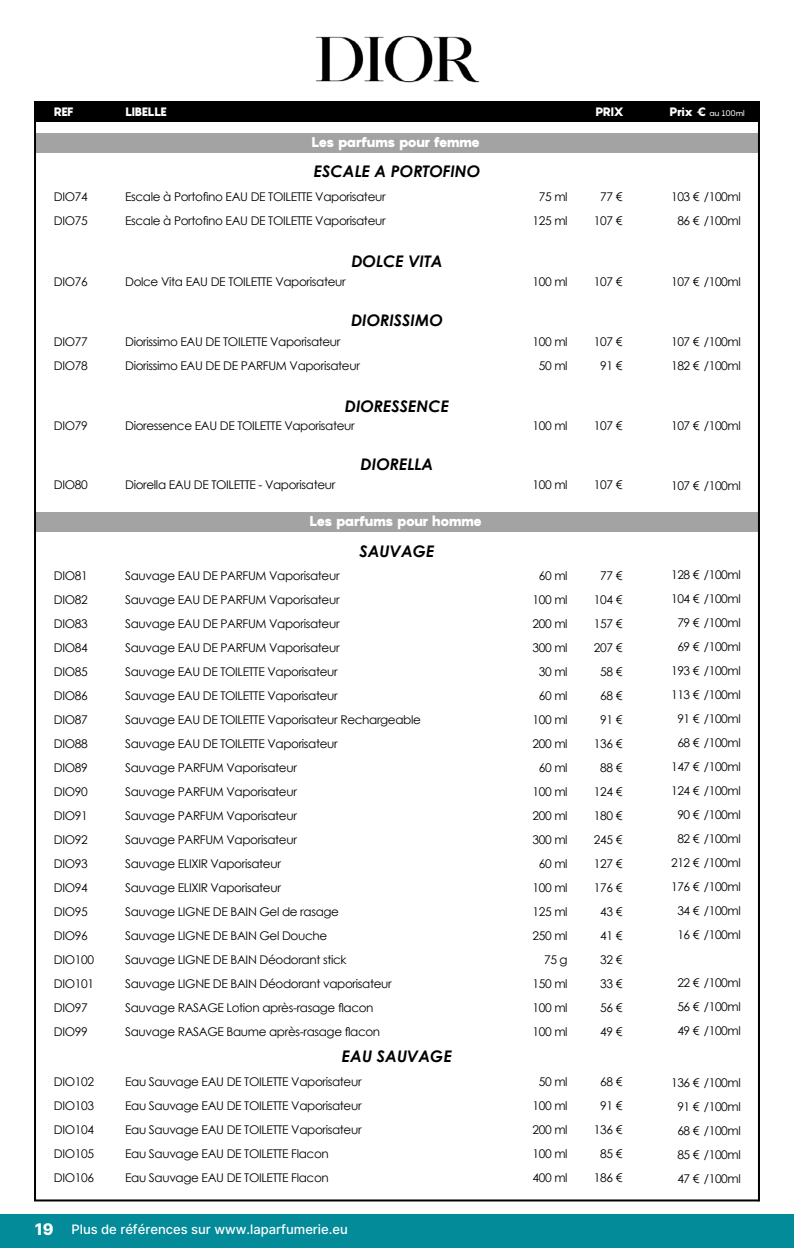
<style>
.page{position:relative;width:794px;height:1248px;background:#fff}
.page>*{position:absolute;margin:0;border:0;box-sizing:border-box;transform-origin:0 0}
.t1{font:italic 700 16px "Century Gothic";color:#000}
.t2{font:900 14px "Pangram";letter-spacing:-.1em;color:#fff}
.t3{font:13px "Inter";color:#fff}
.t4{font:12px/24px "Century Gothic";letter-spacing:-.03em;color:#000;text-align:center}
.t5{font:900 12px "Pangram";letter-spacing:-.06em;color:#fff}
.t6{font:900 12px "Pangram";letter-spacing:-.08em;color:#fff}
.t7{font:8px "Pangram";letter-spacing:-.035em;color:#fff}
.s1{font-size:16px}
.s2{font-weight:900;font-size:12px}
</style>
<div class="page">
<div style="left:0;top:1213px;width:794px;height:34px;background:#048b9a"></div>
<div style="left:36px;top:133px;width:722px;height:20px;background:#a3a3a3"></div>
<div style="left:36px;top:512px;width:722px;height:19px;background:#a3a3a3"></div>
<img style="left:316px;top:35px;width:164px;height:48px">
<div style="left:34px;top:101px;width:726px;height:21px;background:#000"></div>
<hr style="left:34px;top:105px;width:2px;height:1096px;background:#000">
<hr style="left:758px;top:105px;width:2px;height:1096px;background:#000">
<hr style="left:36px;top:1199px;width:723px;height:2px;background:#000">
<p class="t5" style="left:54px;top:104px;width:21px">REF</p>
<p class="t6" style="left:125px;top:104px;width:43px">LIBELLE</p>
<p class="t5" style="left:595px;top:104px;width:30px">PRIX</p>
<p class="t2" style="left:311px;top:133px;width:171px">Les parfums pour femme</p>
<h1 class="t1" style="left:314px;top:159px;width:168px">ESCALE A PORTOFINO</h1>
<p class="t4" style="left:54px;top:184px;width:35px;text-align:left">DIO74<br>DIO75</p>
<p class="t4" style="left:125px;top:184px;width:262px;text-align:left">Escale à Portofino EAU DE TOILETTE Vaporisateur<br>Escale à Portofino EAU DE TOILETTE Vaporisateur</p>
<p class="t4" style="left:532px;top:184px;width:37px">75 ml<br>125 ml</p>
<p class="t4" style="left:594px;top:184px;width:30px">77 €<br>107 €</p>
<h1 class="t1" style="left:351px;top:248px;width:93px">DOLCE VITA</h1>
<p class="t4" style="left:54px;top:269px;width:35px">DIO76</p>
<p class="t4" style="left:125px;top:269px;width:222px">Dolce Vita EAU DE TOILETTE Vaporisateur</p>
<p class="t4" style="left:532px;top:269px;width:37px">100 ml</p>
<p class="t4" style="left:594px;top:269px;width:30px">107 €</p>
<h1 class="t1" style="left:351px;top:308px;width:93px">DIORISSIMO</h1>
<p class="t4" style="left:54px;top:330px;width:35px;text-align:left">DIO77<br>DIO78</p>
<p class="t4" style="left:125px;top:330px;width:236px;text-align:left">Diorissimo EAU DE TOILETTE Vaporisateur<br>Diorissimo EAU DE DE PARFUM Vaporisateur</p>
<p class="t4" style="left:532px;top:330px;width:37px">100 ml<br>50 ml</p>
<p class="t4" style="left:594px;top:330px;width:30px">107 €<br>91 €</p>
<h1 class="t1" style="left:345px;top:394px;width:106px">DIORESSENCE</h1>
<p class="t4" style="left:54px;top:414px;width:35px">DIO79</p>
<p class="t4" style="left:125px;top:414px;width:231px">Dioressence EAU DE TOILETTE Vaporisateur</p>
<p class="t4" style="left:532px;top:414px;width:37px">100 ml</p>
<p class="t4" style="left:594px;top:414px;width:30px">107 €</p>
<h1 class="t1" style="left:361px;top:452px;width:74px">DIORELLA</h1>
<p class="t4" style="left:54px;top:472px;width:35px">DIO80</p>
<p class="t4" style="left:125px;top:472px;width:212px">Diorella EAU DE TOILETTE - Vaporisateur</p>
<p class="t4" style="left:532px;top:472px;width:37px">100 ml</p>
<p class="t4" style="left:594px;top:472px;width:30px">107 €</p>
<p class="t2" style="left:309px;top:511px;width:175px">Les parfums pour homme</p>
<p class="t4" style="left:54px;top:563px;width:42px;text-align:left">DIO81<br>DIO82<br>DIO83<br>DIO84<br>DIO85<br>DIO86<br>DIO87<br>DIO88<br>DIO89<br>DIO90<br>DIO91<br>DIO92<br>DIO93<br>DIO94<br>DIO95<br>DIO96<br>DIO100<br>DIO101<br>DIO97<br>DIO99</p>
<p class="t4" style="left:54px;top:1069px;width:42px;text-align:justify">DIO102<br>DIO103<br>DIO104<br>DIO105<br>DIO106</p>
<h1 class="t1" style="left:359px;top:538px;width:77px">SAUVAGE</h1>
<p class="t4" style="left:125px;top:563px;width:297px;text-align:left">Sauvage EAU DE PARFUM Vaporisateur<br>Sauvage EAU DE PARFUM Vaporisateur<br>Sauvage EAU DE PARFUM Vaporisateur<br>Sauvage EAU DE PARFUM Vaporisateur<br>Sauvage EAU DE TOILETTE Vaporisateur<br>Sauvage EAU DE TOILETTE Vaporisateur<br>Sauvage EAU DE TOILETTE Vaporisateur Rechargeable Sauvage EAU DE TOILETTE Vaporisateur<br>Sauvage PARFUM Vaporisateur<br>Sauvage PARFUM Vaporisateur<br>Sauvage PARFUM Vaporisateur<br>Sauvage PARFUM Vaporisateur<br>Sauvage ELIXIR Vaporisateur<br>Sauvage ELIXIR Vaporisateur<br>Sauvage LIGNE DE BAIN Gel de rasage<br>Sauvage LIGNE DE BAIN Gel Douche<br>Sauvage LIGNE DE BAIN Déodorant stick<br>Sauvage LIGNE DE BAIN Déodorant vaporisateur Sauvage RASAGE Lotion après-rasage flacon Sauvage RASAGE Baume après-rasage flacon</p>
<p class="t4" style="left:125px;top:1069px;width:238px;text-align:left">Eau Sauvage EAU DE TOILETTE Vaporisateur Eau Sauvage EAU DE TOILETTE Vaporisateur Eau Sauvage EAU DE TOILETTE Vaporisateur Eau Sauvage EAU DE TOILETTE Flacon<br>Eau Sauvage EAU DE TOILETTE Flacon</p>
<h1 class="t1" style="left:342px;top:1044px;width:112px">EAU SAUVAGE</h1>
<p class="t3" style="left:35px;top:1219px;width:315px"><span class="s1">19</span> Plus de références sur www.laparfumerie.eu</p>
<p class="t4" style="left:532px;top:563px;width:37px;text-align:right">60 ml<br>100 ml<br>200 ml<br>300 ml<br>30 ml<br>60 ml<br>100 ml<br>200 ml<br>60 ml<br>100 ml<br>200 ml<br>300 ml<br>60 ml<br>100 ml<br>125 ml<br>250 ml<br>75 g<br>150 ml<br>100 ml<br>100 ml</p>
<p class="t4" style="left:532px;top:1069px;width:37px">50 ml<br>100 ml<br>200 ml<br>100 ml<br>400 ml</p>
<p class="t4" style="left:594px;top:563px;width:30px">77 €<br>104 €<br>157 €<br>207 €<br>58 €<br>68 €<br>91 €<br>136 €<br>88 €<br>124 €<br>180 €<br>245 €<br>127 €<br>176 €<br>43 €<br>41 €<br>32 €<br>33 €<br>56 €<br>49 €</p>
<p class="t4" style="left:594px;top:1069px;width:30px">68 €<br>91 €<br>136 €<br>85 €<br>186 €</p>
<p class="t7" style="left:669px;top:108px;width:77px"><span class="s2">Prix €</span> au 100ml</p>
<p class="t4" style="left:671px;top:184px;width:71px">103 € /100ml<br>86 € /100ml</p>
<p class="t4" style="left:671px;top:269px;width:71px">107 € /100ml</p>
<p class="t4" style="left:671px;top:329px;width:71px;text-align:left">107 € /100ml<br>182 € /100ml</p>
<p class="t4" style="left:671px;top:413px;width:71px">107 € /100ml</p>
<p class="t4" style="left:671px;top:473px;width:71px">107 € /100ml</p>
<p class="t4" style="left:671px;top:562px;width:71px">128 € /100ml<br>104 € /100ml<br>79 € /100ml<br>69 € /100ml<br>193 € /100ml<br>113 € /100ml<br>91 € /100ml<br>68 € /100ml<br>147 € /100ml<br>124 € /100ml<br>90 € /100ml<br>82 € /100ml<br>212 € /100ml<br>176 € /100ml<br>34 € /100ml<br>16 € /100ml</p>
<p class="t4" style="left:677px;top:970px;width:65px;text-align:justify">22 € /100ml 56 € /100ml 49 € /100ml</p>
<p class="t4" style="left:671px;top:1069px;width:71px">136 € /100ml<br>91 € /100ml<br>68 € /100ml<br>85 € /100ml<br>47 € /100ml</p>
</div>
